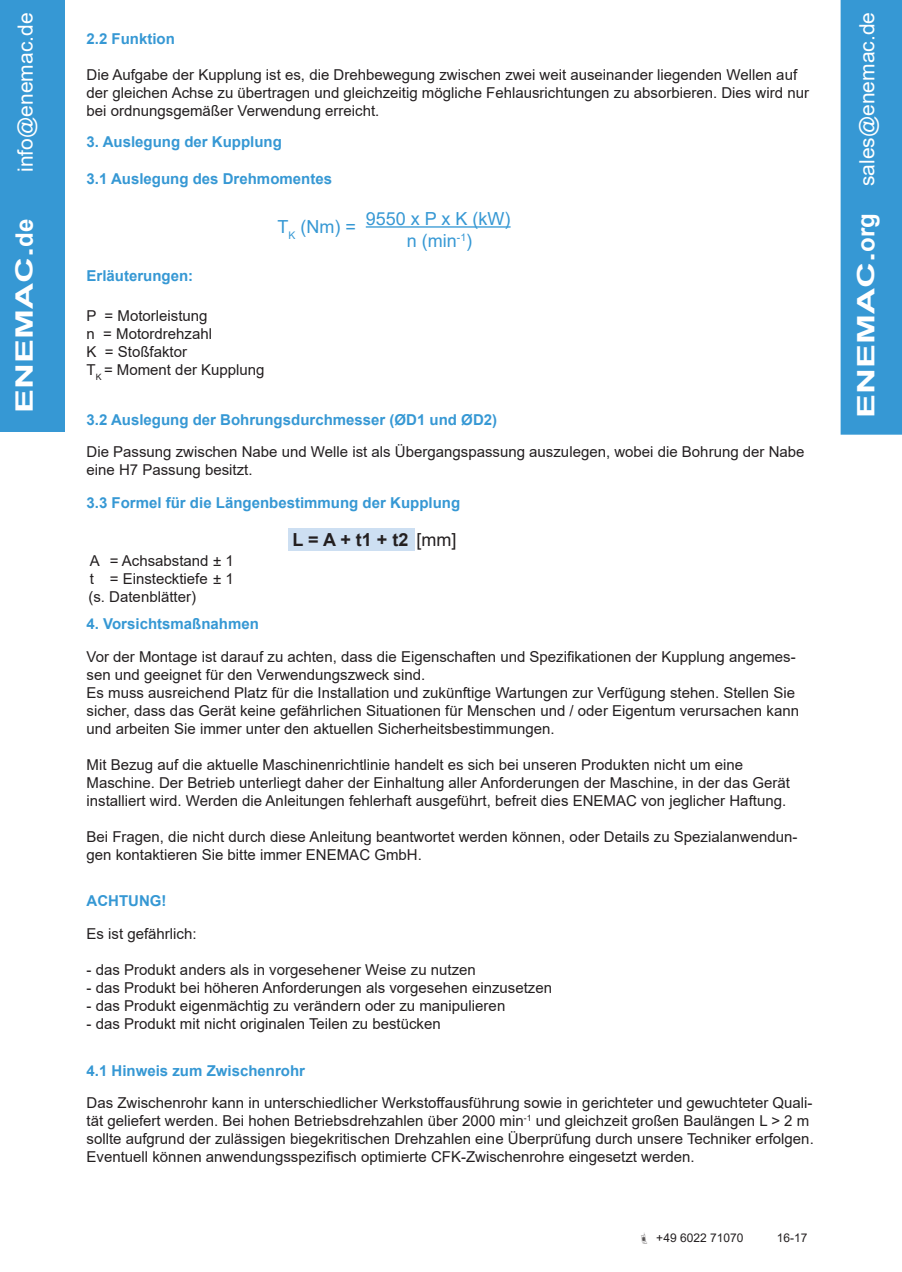
<style>
.page{position:relative;width:902px;height:1272px;background:#fff}
.page>*{position:absolute;margin:0;border:0;box-sizing:border-box;transform-origin:0 0}
.t1{font:700 24px "Arial";color:#fff;scale:1.5 1}
.t2{font:21px "Arial";color:#fff}
.t3{font:18px "Arial";color:#3698d4}
.t4{font:700 18px "Arial";color:#231f20}
.t5{font:15px/18px "Arial";color:#231f20}
.t6{font:700 15px "Arial";color:#3698d4}
.t7{font:12px "Arial";color:#231f20}
.s1{font-weight:700;font-size:24px}
.s2{font-weight:400}
</style>
<div class="page">
<div style="left:0;top:0;width:65px;height:432px;background:#3698d4"></div>
<div style="left:840px;top:0;width:61px;height:434px;background:#3698d4"></div>
<hr style="left:366px;top:226px;width:144px;height:2px;background:#3698d4">
<div style="left:288px;top:528px;width:127px;height:23px;background:#cddff2"></div>
<p class="t2" style="left:11px;top:172px;width:161px;rotate:-90deg">info@enemac.de</p>
<p class="t2" style="left:852px;top:418px;width:407px;rotate:-90deg"><span class="s1">ENEMAC.org</span> sales@enemac.de</p>
<p class="t6" style="left:87px;top:28px;width:90px">2.2 Funktion</p>
<p class="t5" style="left:87px;top:66px;width:723px">Die Aufgabe der Kupplung ist es, die Drehbewegung zwischen zwei weit auseinander liegenden Wellen auf der gleichen Achse zu übertragen und gleichzeitig mögliche Fehlausrichtungen zu absorbieren. Dies wird nur bei ordnungsgemäßer Verwendung erreicht.</p>
<p class="t6" style="left:87px;top:132px;width:197px">3. Auslegung der Kupplung</p>
<p class="t6" style="left:87px;top:168px;width:247px">3.1 Auslegung des Drehmomentes</p>
<p class="t3" style="left:277px;top:214px;width:80px">T<sub>K</sub> (Nm) =</p>
<p class="t3" style="left:366px;top:206px;width:146px">9550 x P x K (kW)</p>
<p class="t1" style="left:7px;top:412px;width:131px;rotate:-90deg">ENEMAC.de</p>
<p class="t3" style="left:407px;top:228px;width:67px">n (min<sup>-1</sup>)</p>
<p class="t6" style="left:87px;top:265px;width:108px">Erläuterungen:</p>
<p class="t5" style="left:87px;top:306px;width:123px">P = Motorleistung</p>
<p class="t5" style="left:87px;top:324px;width:127px">n = Motordrehzahl</p>
<p class="t5" style="left:87px;top:342px;width:102px">K = Stoßfaktor</p>
<p class="t5" style="left:87px;top:360px;width:179px">T<sub>K</sub> = Moment der Kupplung</p>
<p class="t6" style="left:87px;top:409px;width:412px">3.2 Auslegung der Bohrungsdurchmesser (ØD1 und ØD2)</p>
<p class="t5" style="left:87px;top:443px;width:719px">Die Passung zwischen Nabe und Welle ist als Übergangspassung auszulegen, wobei die Bohrung der Nabe eine H7 Passung besitzt.</p>
<p class="t6" style="left:87px;top:491px;width:375px">3.3 Formel für die Längenbestimmung der Kupplung</p>
<p class="t5" style="left:90px;top:552px;width:145px">A = Achsabstand ± 1</p>
<p class="t5" style="left:90px;top:570px;width:145px">t = Einstecktiefe ± 1</p>
<p class="t5" style="left:88px;top:588px;width:109px">(s. Datenblätter)</p>
<p class="t4" style="left:292px;top:527px;width:165px">L = A + t1 + t2 <span class="s2">[mm]</span></p>
<p class="t6" style="left:87px;top:613px;width:174px">4. Vorsichtsmaßnahmen</p>
<p class="t5" style="left:87px;top:647px;width:710px">Vor der Montage ist darauf zu achten, dass die Eigenschaften und Spezifikationen der Kupplung angemes&shy;sen und geeignet für den Verwendungszweck sind.</p>
<p class="t5" style="left:87px;top:683px;width:714px">Es muss ausreichend Platz für die Installation und zukünftige Wartungen zur Verfügung stehen. Stellen Sie sicher, dass das Gerät keine gefährlichen Situationen für Menschen und / oder Eigentum verursachen kann und arbeiten Sie immer unter den aktuellen Sicherheitsbestimmungen.</p>
<p class="t5" style="left:87px;top:755px;width:658px">Mit Bezug auf die aktuelle Maschinenrichtlinie handelt es sich bei unseren Produkten nicht um eine</p>
<p class="t5" style="left:87px;top:773px;width:704px">Maschine. Der Betrieb unterliegt daher der Einhaltung aller Anforderungen der Maschine, in der das Gerät installiert wird. Werden die Anleitungen fehlerhaft ausgeführt, befreit dies ENEMAC von jeglicher Haftung.</p>
<p class="t5" style="left:87px;top:827px;width:712px">Bei Fragen, die nicht durch diese Anleitung beantwortet werden können, oder Details zu Spezialanwendun&shy;gen kontaktieren Sie bitte immer ENEMAC GmbH.</p>
<p class="t6" style="left:87px;top:890px;width:81px">ACHTUNG!</p>
<p class="t5" style="left:87px;top:924px;width:112px">Es ist gefährlich:</p>
<p class="t5" style="left:87px;top:960px;width:391px">- das Produkt anders als in vorgesehener Weise zu nutzen</p>
<p class="t5" style="left:87px;top:978px;width:467px">- das Produkt bei höheren Anforderungen als vorgesehen einzusetzen</p>
<p class="t5" style="left:87px;top:996px;width:420px">- das Produkt eigenmächtig zu verändern oder zu manipulieren</p>
<p class="t5" style="left:87px;top:1014px;width:356px">- das Produkt mit nicht originalen Teilen zu bestücken</p>
<p class="t6" style="left:87px;top:1059px;width:220px">4.1 Hinweis zum Zwischenrohr</p>
<p class="t5" style="left:87px;top:1093px;width:728px">Das Zwischenrohr kann in unterschiedlicher Werkstoffausführung sowie in gerichteter und gewuchteter Quali&shy;tät geliefert werden. Bei hohen Betriebsdrehzahlen über 2000 min<sup>-1</sup> und gleichzeit großen Baulängen L &gt; 2 m sollte aufgrund der zulässigen biegekritischen Drehzahlen eine Überprüfung durch unsere Techniker erfolgen.<br>Eventuell können anwendungsspezifisch optimierte CFK-Zwischenrohre eingesetzt werden.</p>
<p class="t7" style="left:656px;top:1229px;width:89px">+49 6022 71070</p>
<p class="t7" style="left:776px;top:1229px;width:32px">16-17</p>
</div>
